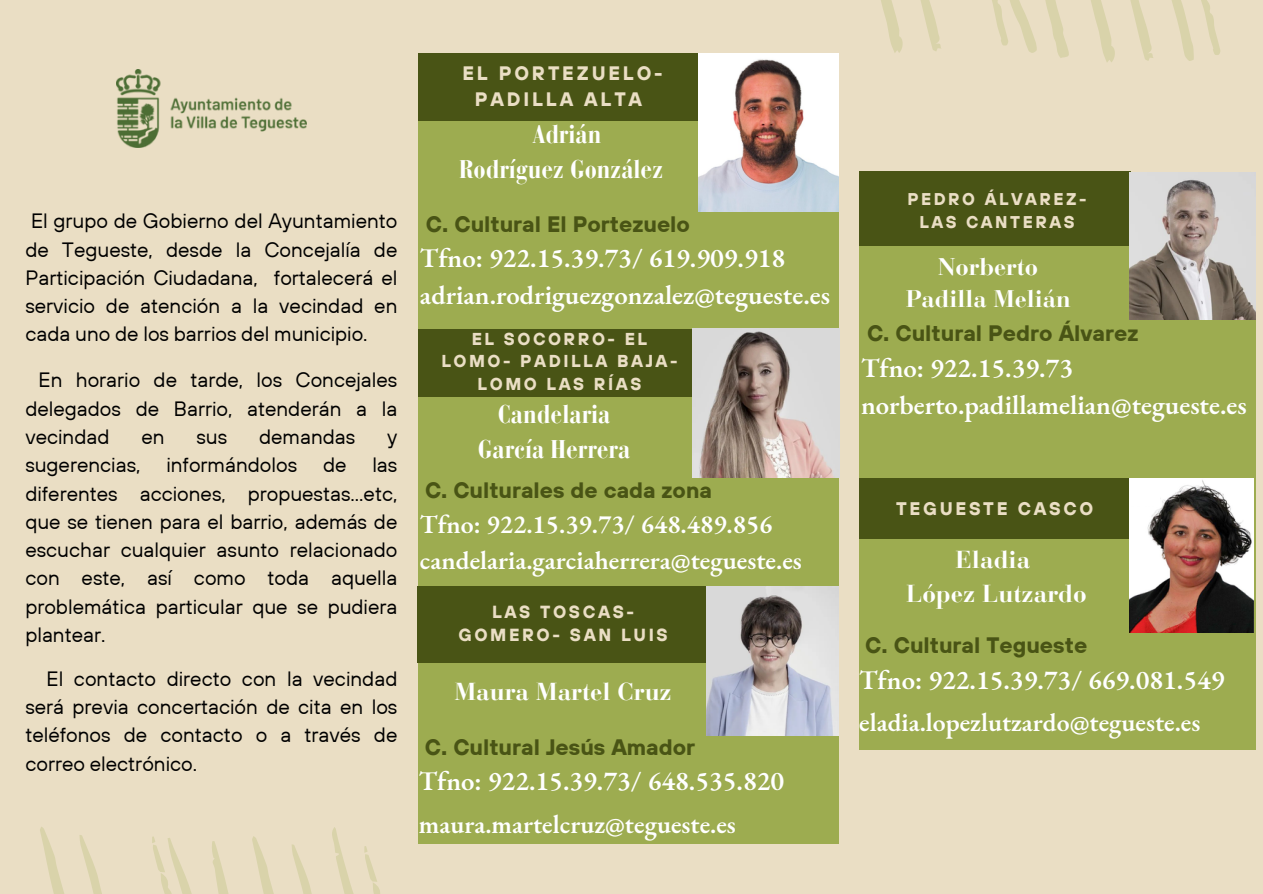
<style>
.page{position:relative;width:1263px;height:894px;background:#fff}
.page>*{position:absolute;margin:0;border:0;box-sizing:border-box;transform-origin:0 0}
.t1{font:600 26.7px/37.2px "EB Garamond";color:#fff}
.t2{font:600 25.8px/36px "EB Garamond";color:#fff}
.t3{font:700 condensed 25.5px/34.8px "Bauer Bodoni Pro";color:#fff;text-align:center}
.t4{font:700 24.45px/33.8px "Bauer Bodoni Pro";color:#fff;text-align:center}
.t5{font:700 24px/32.7px "Bauer Bodoni Pro";color:#fff;text-align:center}
.t6{font:700 22.2px "TT Hoves";color:#495415}
.t7{font:20.7px/28.2px "TT Hoves";color:#000;text-align:justify}
.t8{font:700 19.35px/25.8px "TT Hoves";letter-spacing:.145em;color:#eadec4;text-align:center}
.t9{font:700 18.15px "TT Hoves";letter-spacing:.145em;color:#eadec4}
.t10{font:700 17.55px/22.5px "TT Hoves";letter-spacing:.145em;color:#eadec4;text-align:center}
.t11{font:700 17.25px/22.5px "TT Hoves";letter-spacing:.145em;color:#eadec4;text-align:center}
.t12{font:700 16.95px/22.6px "TT Hoves";letter-spacing:.145em;color:#eadec4;text-align:center}
</style>
<div class="page">
<div style="left:0;top:0;width:1263px;height:893px;background:#eadec4"></div>
<svg style="left:881px;top:0;width:339px;height:62px"></svg>
<svg style="left:40px;top:827px;width:340px;height:66px"></svg>
<div style="left:418px;top:54px;width:420px;height:789px;background:#9dac50"></div>
<img style="left:116px;top:69px;width:190px;height:79px">
<div style="left:419px;top:329px;width:280px;height:67px;background:#495415"></div>
<div style="left:418px;top:586px;width:295px;height:76px;background:#495415"></div>
<div style="left:418px;top:53px;width:281px;height:68px;background:#495415"></div>
<img style="left:693px;top:329px;width:146px;height:148px">
<img style="left:706px;top:586px;width:133px;height:149px">
<div style="left:859px;top:173px;width:396px;height:576px;background:#9dac50"></div>
<div style="left:859px;top:478px;width:270px;height:61px;background:#495415"></div>
<div style="left:859px;top:171px;width:272px;height:75px;background:#495415"></div>
<img style="left:1129px;top:478px;width:124px;height:154px">
<div style="left:1129px;top:478px;width:31px;height:27px;background:#fff"></div>
<img style="left:698px;top:53px;width:141px;height:159px">
<div style="left:698px;top:53px;width:40px;height:20px;background:#fff"></div>
<img style="left:1129px;top:173px;width:126px;height:146px">
<h1 class="t7" style="left:25px;top:206px;width:374px">El grupo de Gobierno del Ayuntamiento de Tegueste, desde la Concejalía de Participación Ciudadana, fortalecerá el servicio de atención a la vecindad en cada uno de los barrios del municipio.</h1>
<h1 class="t7" style="left:25px;top:365px;width:374px;text-indent:13px">En horario de tarde, los Concejales delegados de Barrio, atenderán a la vecindad</h1>
<h1 class="t7" style="left:141px;top:422px;width:25px">en</h1>
<h1 class="t7" style="left:196px;top:422px;width:32px">sus</h1>
<h1 class="t7" style="left:259px;top:422px;width:98px">demandas</h1>
<h1 class="t7" style="left:25px;top:422px;width:374px;text-indent:362px">y sugerencias, informándolos de las diferentes acciones, propuestas...etc, que se tienen para el barrio, además de escuchar cualquier asunto relacionado con este, así como toda aquella problemática particular que se pudiera plantear.</h1>
<p class="t7" style="left:25px;top:664px;width:374px;text-indent:21px">El contacto directo con la vecindad será previa concertación de cita en los teléfonos de contacto o a través de correo electrónico.</p>
<p class="t8" style="left:462px;top:60px;width:202px">EL PORTEZUELO-<br>PADILLA ALTA</p>
<h1 class="t3" style="left:459px;top:120px;width:206px">Adrián<br>Rodríguez González</h1>
<h1 class="t6" style="left:426px;top:210px;width:265px">C. Cultural El Portezuelo</h1>
<h1 class="t1" style="left:420px;top:239px;width:412px">Tfno: 922.15.39.73/ 619.909.918 adrian.rodriguezgonzalez@tegueste.es</h1>
<p class="t11" style="left:441px;top:327px;width:238px">EL SOCORRO- EL<br>LOMO- PADILLA BAJA-<br>LOMO LAS RÍAS</p>
<h1 class="t3" style="left:478px;top:399px;width:154px">Candelaria<br>García Herrera</h1>
<h4 class="t6" style="left:425px;top:475px;width:288px">C. Culturales de cada zona</h4>
<h4 class="t2" style="left:420px;top:505px;width:383px">Tfno: 922.15.39.73/ 648.489.856 candelaria.garciaherrera@tegueste.es</h4>
<h1 class="t10" style="left:459px;top:600px;width:211px">LAS TOSCAS-<br>GOMERO- SAN LUIS</h1>
<h1 class="t4" style="left:454px;top:677px;width:219px">Maura Martel Cruz</h1>
<h2 class="t6" style="left:425px;top:732px;width:272px">C. Cultural Jesús Amador</h2>
<h2 class="t1" style="left:419px;top:762px;width:367px">Tfno: 922.15.39.73/ 648.535.820</h2>
<p class="t2" style="left:419px;top:805px;width:319px">maura.martelcruz@tegueste.es</p>
<p class="t12" style="left:907px;top:187px;width:181px">PEDRO ÁLVAREZ-<br>LAS CANTERAS</p>
<p class="t5" style="left:906px;top:252px;width:166px">Norberto<br>Padilla Melián</p>
<h1 class="t6" style="left:867px;top:318px;width:273px">C. Cultural Pedro Álvarez</h1>
<h1 class="t1" style="left:861px;top:348px;width:387px">Tfno: 922.15.39.73 norberto.padillamelian@tegueste.es</h1>
<p class="t9" style="left:896px;top:496px;width:199px">TEGUESTE CASCO</p>
<p class="t4" style="left:906px;top:545px;width:182px">Eladia<br>López Lutzardo</p>
<h1 class="t6" style="left:865px;top:630px;width:224px">C. Cultural Tegueste</h1>
<h1 class="t1" style="left:859px;top:660px;width:367px">Tfno: 922.15.39.73/ 669.081.549</h1>
<p class="t2" style="left:859px;top:704px;width:343px">eladia.lopezlutzardo@tegueste.es</p>
</div>
